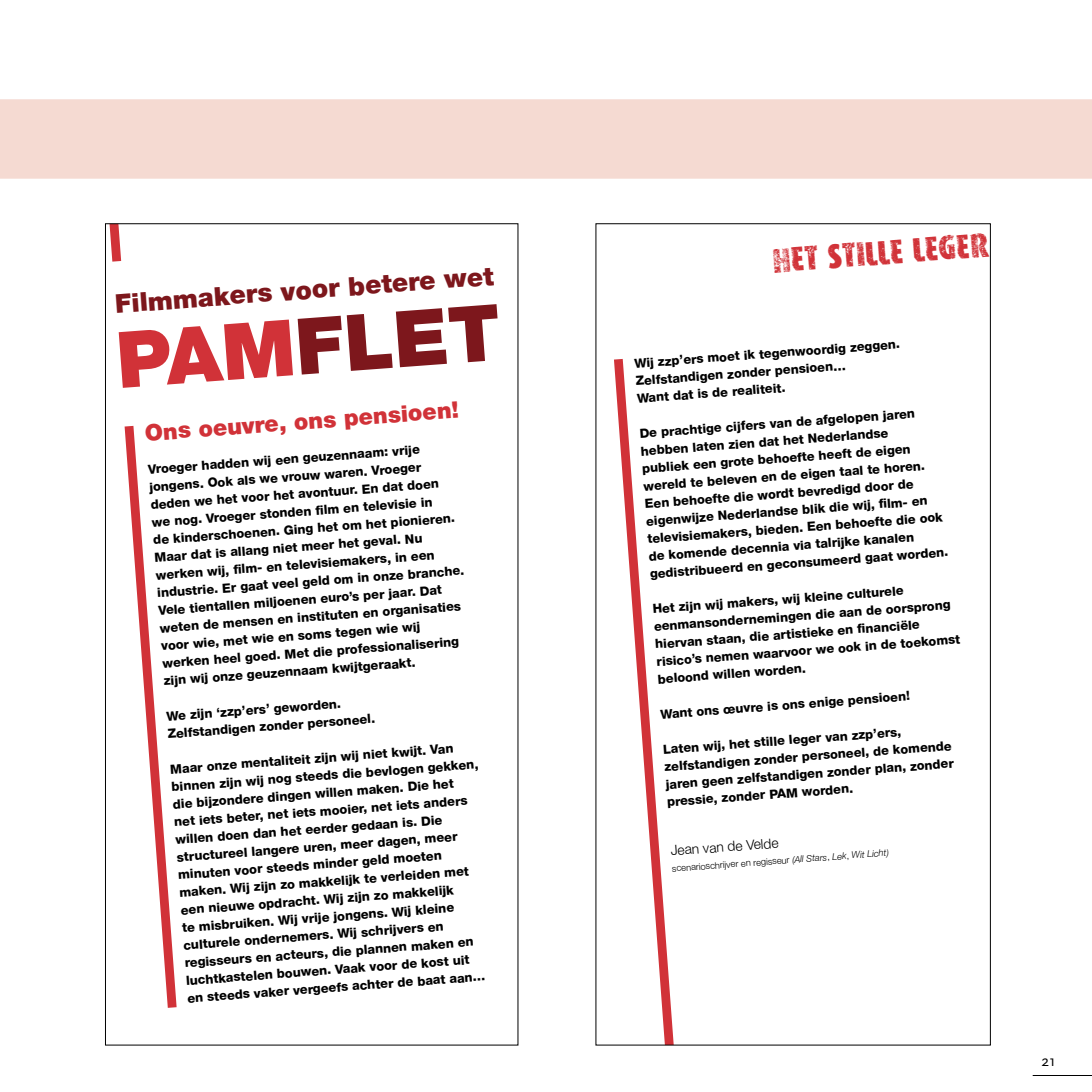
<style>
.page{position:relative;width:1092px;height:1092px;background:#fff}
.page>*{position:absolute;margin:0;border:0;box-sizing:border-box;transform-origin:0 0}
.t1{font:900 78.05px "Helvetica Neue";color:#7d171c}
.t2{font:33.43px "VTKSWORKER";color:#d13238}
.t3{font:900 25.9px "Helvetica Neue";color:#7d171c}
.t4{font:900 22.93px "Helvetica Neue";color:#d13238}
.t5{font:15.75px "Scala Sans";color:#000}
.t6{font:300 13.83px "Helvetica Neue";color:#000}
.t7{font:800 12.78px/17.7px "Helvetica Neue";color:#000}
.t8{font:300 9.28px "Helvetica Neue";color:#000}
.s1{color:#d13238}
.s2{font-style:italic}
</style>
<div class="page">
<div style="left:0;top:99px;width:1091px;height:80px;background:#f5dad2"></div>
<svg style="left:109px;top:225px;width:68px;height:782px"></svg>
<svg style="left:109px;top:237px;width:68px;height:191px"></svg>
<svg style="left:614px;top:359px;width:59px;height:684px"></svg>
<div style="left:596px;top:1003px;width:29px;height:23px;background:#fff"></div>
<h3 class="t3" style="left:114px;top:287px;width:381px;rotate:-4deg">Filmmakers voor betere wet</h3>
<h1 class="t1" style="left:113px;top:313px;width:386px;rotate:-4deg"><span class="s1">PAM</span>FLET</h1>
<h3 class="t4" style="left:144px;top:418px;width:316px;rotate:-4deg">Ons oeuvre, ons pensioen!</h3>
<p class="t7" style="left:147px;top:460px;width:310px;rotate:-4deg">Vroeger hadden wij een geuzennaam: vrije jongens. Ook als we vrouw waren. Vroeger deden we het voor het avontuur. En dat doen we nog. Vroeger stonden fi lm en televisie in<br>de kinderschoenen. Ging het om het pionieren.<br>Maar dat is allang niet meer het geval. Nu werken wij, fi lm- en televisiemakers, in een industrie. Er gaat veel geld om in onze branche.<br>Vele tientallen miljoenen euro’s per jaar. Dat weten de mensen en instituten en organisaties voor wie, met wie en soms tegen wie wij werken heel goed. Met die professionalisering zijn wij onze geuzennaam kwijtgeraakt.</p>
<p class="t7" style="left:166px;top:707px;width:209px;rotate:-4deg">We zijn ‘zzp’ers’ geworden.<br>Zelfstandigen zonder personeel.</p>
<p class="t7" style="left:170px;top:759px;width:309px;rotate:-4deg">Maar onze mentaliteit zijn wij niet kwijt. Van binnen zijn wij nog steeds die bevlogen gekken, die bijzondere dingen willen maken. Die het<br>net iets beter, net iets mooier, net iets anders willen doen dan het eerder gedaan is. Die structureel langere uren, meer dagen, meer minuten voor steeds minder geld moeten maken. Wij zijn zo makkelijk te verleiden met een nieuwe opdracht. Wij zijn zo makkelijk<br>te misbruiken. Wij vrije jongens. Wij kleine culturele ondernemers. Wij schrijvers en regisseurs en acteurs, die plannen maken en luchtkastelen bouwen. Vaak voor de kost uit<br>en steeds vaker vergeefs achter de baat aan…</p>
<h2 class="t2" style="left:771px;top:241px;width:219px;rotate:-4deg">het stille leger</h2>
<p class="t7" style="left:633px;top:354px;width:267px;rotate:-4deg">Wij zzp’ers moet ik tegenwoordig zeggen.<br>Zelfstandigen zonder pensioen…<br>Want dat is de realiteit.</p>
<p class="t7" style="left:639px;top:424px;width:301px;rotate:-4deg">De prachtige cijfers van de afgelopen jaren hebben laten zien dat het Nederlandse<br>publiek een grote behoefte heeft de eigen wereld te beleven en de eigen taal te horen.<br>Een behoefte die wordt bevredigd door de eigenwijze Nederlandse blik die wij, fi lm- en televisiemakers, bieden. Een behoefte die ook de komende decennia via talrijke kanalen gedistribueerd en geconsumeerd gaat worden.</p>
<p class="t7" style="left:652px;top:599px;width:306px;rotate:-4deg">Het zijn wij makers, wij kleine culturele eenmansondernemingen die aan de oorsprong hiervan staan, die artistieke en fi nanciële risico’s nemen waarvoor we ook in de toekomst beloond willen worden.</p>
<p class="t7" style="left:659px;top:704px;width:251px;rotate:-4deg">Want ons œuvre is ons enige pensioen!</p>
<p class="t7" style="left:662px;top:739px;width:290px;rotate:-4deg">Laten wij, het stille leger van zzp’ers, zelfstandigen zonder personeel, de komende jaren geen zelfstandigen zonder plan, zonder pressie, zonder PAM worden.</p>
<p class="t6" style="left:670px;top:841px;width:110px;rotate:-4deg">Jean van de Velde</p>
<p class="t8" style="left:671px;top:862px;width:219px;rotate:-4deg">scenarioschrijver en regisseur <span class="s2">(All Stars</span>, <span class="s2">Lek</span>, <span class="s2">Wit Licht)</span></p>
<p class="t5" style="left:1041px;top:1052px;width:16px">21</p>
</div>
